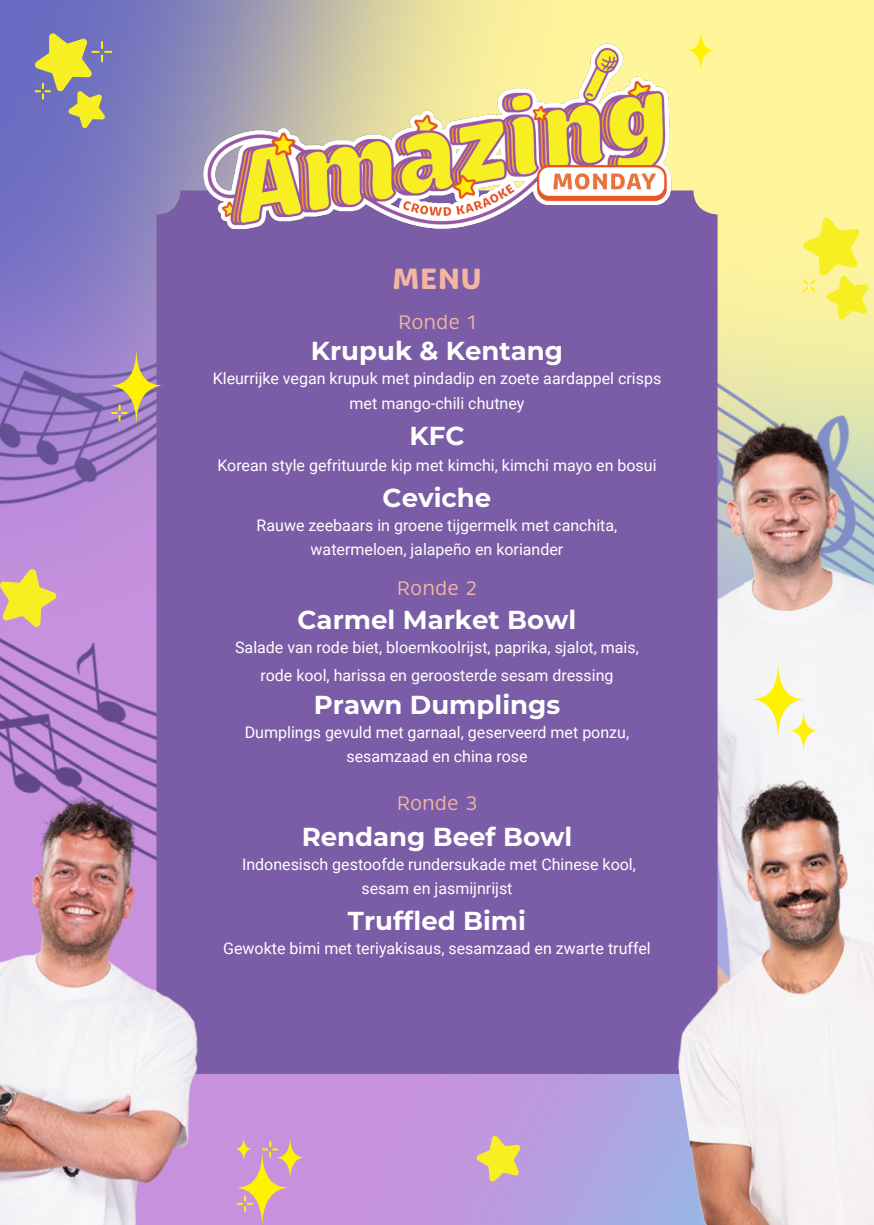
<style>
.page{position:relative;width:874px;height:1225px;background:#fff}
.page>*{position:absolute;margin:0;border:0;box-sizing:border-box;transform-origin:0 0}
.t1{font:700 30px "Brevia";color:#f5b5a2}
.t2{font:100 26px "Montserrat";color:#fff}
.t3{font:20px "Brevia";color:#f6b6a3}
.t4{font:20px "Brevia";color:#f5b5a2}
.t5{font:16px/24px "Roboto";color:#fff;text-align:center}
</style>
<div class="page">
<img style="left:0;top:0;width:873px;height:1225px">
<img style="left:0;top:211px;width:873px;height:567px">
<img style="left:717px;top:392px;width:156px;height:360px">
<div style="left:156px;top:190px;width:561px;height:884px;background:#7a5da6;border-radius:24px"></div>
<img style="left:0;top:778px;width:283px;height:447px">
<img style="left:635px;top:752px;width:238px;height:473px">
<svg style="left:749px;top:661px;width:56px;height:79px;fill:#f5f5f7"></svg>
<svg style="left:787px;top:709px;width:31px;height:44px"></svg>
<svg style="left:108px;top:347px;width:56px;height:79px;background:#af9795"></svg>
<svg style="left:474px;top:1117px;width:47px;height:67px;background:#d2b59e"></svg>
<svg style="left:0;top:566px;width:58px;height:61px;background:#ddbe81"></svg>
<svg style="left:274px;top:1136px;width:31px;height:44px"></svg>
<svg style="left:234px;top:1136px;width:19px;height:26px"></svg>
<svg style="left:111px;top:405px;width:16px;height:16px"></svg>
<svg style="left:33px;top:32px;width:79px;height:98px;background:#9c9a8b"></svg>
<svg style="left:234px;top:1141px;width:56px;height:84px;background:#d3a6ac"></svg>
<svg style="left:800px;top:207px;width:68px;height:115px;background:#faf171"></svg>
<svg style="left:685px;top:29px;width:30px;height:44px"></svg>
<img style="left:181px;top:41px;width:512px;height:189px">
<p class="t1" style="left:392px;top:260px;width:91px">MENU</p>
<p class="t4" style="left:398px;top:310px;width:79px">Ronde 1</p>
<p class="t2" style="left:311px;top:334px;width:254px">Krupuk &amp; Kentang</p>
<p class="t5" style="left:213px;top:366px;width:450px">Kleurrijke vegan krupuk met pindadip en zoete aardappel crisps</p>
<p class="t5" style="left:349px;top:390px;width:176px">met mango-chili chutney</p>
<p class="t2" style="left:409px;top:418px;width:56px">KFC</p>
<p class="t5" style="left:217px;top:453px;width:440px">Korean style gefrituurde kip met kimchi, kimchi mayo en bosui</p>
<p class="t2" style="left:382px;top:481px;width:110px">Ceviche</p>
<p class="t5" style="left:256px;top:513px;width:362px">Rauwe zeebaars in groene tijgermelk met canchita, watermeloen, jalapeño en koriander</p>
<p class="t3" style="left:396px;top:576px;width:82px">Ronde 2</p>
<p class="t2" style="left:297px;top:602px;width:280px">Carmel Market Bowl</p>
<p class="t5" style="left:235px;top:634px;width:405px">Salade van rode biet, bloemkoolrijst, paprika, sjalot, mais,</p>
<p class="t5" style="left:260px;top:662px;width:354px">rode kool, harissa en geroosterde sesam dressing</p>
<p class="t2" style="left:313px;top:687px;width:248px">Prawn Dumplings</p>
<p class="t5" style="left:245px;top:720px;width:385px">Dumplings gevuld met garnaal, geserveerd met ponzu,</p>
<p class="t5" style="left:346px;top:744px;width:182px">sesamzaad en china rose</p>
<p class="t3" style="left:396px;top:791px;width:82px">Ronde 3</p>
<p class="t2" style="left:301px;top:819px;width:272px">Rendang Beef Bowl</p>
<p class="t5" style="left:242px;top:852px;width:395px">Indonesisch gestoofde rundersukade met Chinese kool,</p>
<p class="t5" style="left:361px;top:876px;width:152px">sesam en jasmijnrijst</p>
<p class="t2" style="left:348px;top:903px;width:179px">Truffled Bimi</p>
<p class="t5" style="left:223px;top:936px;width:429px">Gewokte bimi met teriyakisaus, sesamzaad en zwarte truffel</p>
</div>
